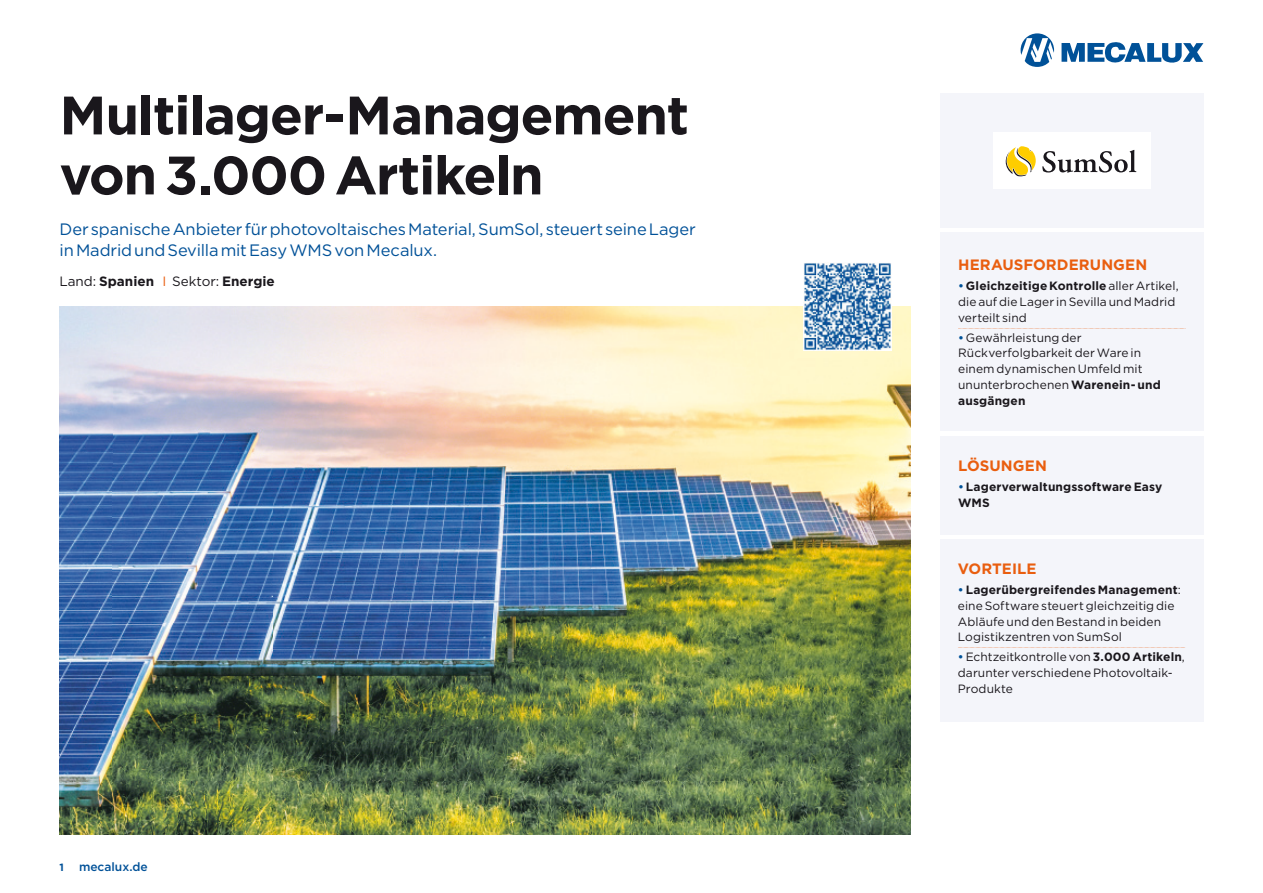
<style>
.page{position:relative;width:1263px;height:893px;background:#fff}
.page>*{position:absolute;margin:0;border:0;box-sizing:border-box;transform-origin:0 0}
.t1{font:700 54px/60px "Gotham";letter-spacing:-.025em;color:#1a171c}
.t2{font:16.5px/21px "Gotham";letter-spacing:-.01em;color:#005198}
.t3{font:700 15px "Gotham";letter-spacing:.005em;color:#e95e0f}
.t4{font:700 13.5px "Gotham";color:#1a171c}
.t5{font:12px/15.8px "Gotham";letter-spacing:.005em;color:#1a171c}
.t6{font:700 12px/15.8px "Gotham";letter-spacing:.01em;color:#1a171c}
.t7{font:500 12px "Gotham";color:#005198}
.t8{font:700 10.5px "Gotham";color:#005198}
.s1{font-weight:400}
.s2{font-weight:400;color:#e95e0f}
.s3{font-weight:500;color:#005198}
.s4{font-weight:700}
</style>
<div class="page">
<svg style="left:1020px;top:33px;width:34px;height:34px"></svg>
<svg style="left:1061px;top:42px;width:142px;height:21px"></svg>
<div style="left:940px;top:94px;width:263px;height:134px;background:#f4f5fa"></div>
<div style="left:940px;top:436px;width:263px;height:98px;background:#f4f5fa"></div>
<div style="left:940px;top:233px;width:263px;height:198px;background:#f4f5fa"></div>
<svg style="left:958px;top:328px;width:227px;height:1px"></svg>
<div style="left:940px;top:539px;width:263px;height:183px;background:#f4f5fa"></div>
<svg style="left:958px;top:647px;width:227px;height:1px"></svg>
<div style="left:993px;top:132px;width:157px;height:57px;background:#fff"></div>
<svg style="left:1006px;top:146px;width:30px;height:30px"></svg>
<svg style="left:1042px;top:150px;width:94px;height:23px"></svg>
<img style="left:60px;top:307px;width:850px;height:527px">
<img style="left:803px;top:263px;width:88px;height:88px">
<h1 class="t1" style="left:60px;top:85px;width:631px">Multilager-Management von 3.000 Artikeln</h1>
<h2 class="t2" style="left:60px;top:218px;width:638px">Der spanische Anbieter für photovoltaisches Material, SumSol, steuert seine Lager in Madrid und Sevilla mit Easy WMS von Mecalux.</h2>
<p class="t4" style="left:60px;top:273px;width:217px"><span class="s1">Land:</span> Spanien <span class="s2">I</span> <span class="s1">Sektor:</span> Energie</p>
<p class="t8" style="left:60px;top:860px;width:6px">1</p>
<p class="t7" style="left:79px;top:859px;width:70px">mecalux.de</p>
<p class="t3" style="left:958px;top:255px;width:191px">HERAUSFORDERUNGEN</p>
<p class="t5" style="left:958px;top:278px;width:222px"><span class="s3">•</span> <span class="s4">Gleichzeitige Kontrolle</span> aller Artikel, die auf die Lager in Sevilla und Madrid verteilt sind</p>
<p class="t5" style="left:958px;top:329px;width:204px"><span class="s3">•</span> Gewährleistung der<br>Rückverfolgbarkeit der Ware in einem dynamischen Umfeld mit ununterbrochenen <span class="s4">Warenein- und ausgängen</span></p>
<p class="t3" style="left:958px;top:456px;width:90px">LÖSUNGEN</p>
<p class="t6" style="left:958px;top:479px;width:206px"><span class="s3">•</span> Lagerverwaltungssoftware Easy<br>WMS</p>
<p class="t3" style="left:958px;top:559px;width:80px">VORTEILE</p>
<p class="t5" style="left:958px;top:582px;width:225px"><span class="s3">•</span> <span class="s4">Lagerübergreifendes Management</span>: eine Software steuert gleichzeitig die Abläufe und den Bestand in beiden Logistikzentren von SumSol</p>
<p class="t5" style="left:958px;top:649px;width:228px"><span class="s3">•</span> Echtzeitkontrolle von <span class="s4">3.000 Artikeln</span>, darunter verschiedene Photovoltaik-<br>Produkte</p>
</div>
